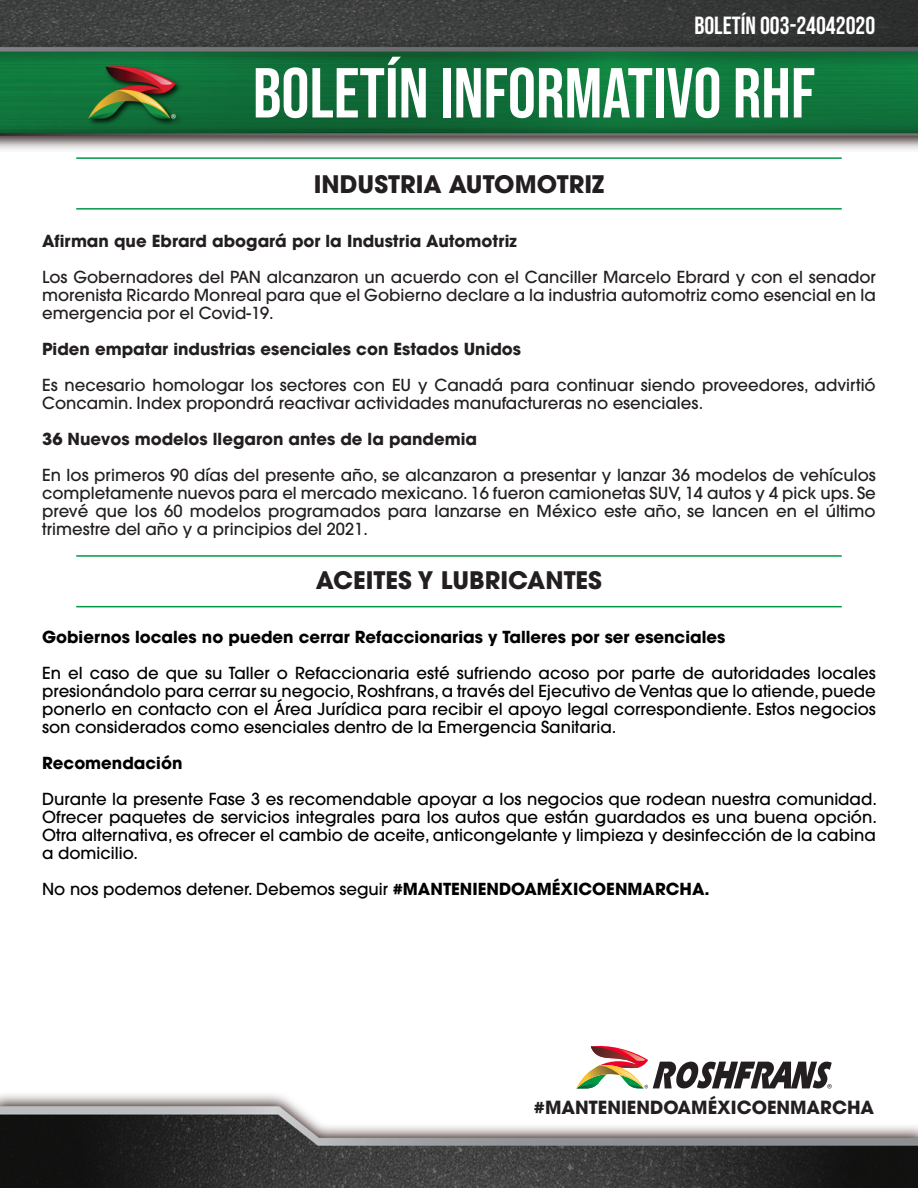
<style>
.page{position:relative;width:918px;height:1188px;background:#fff}
.page>*{position:absolute;margin:0;border:0;box-sizing:border-box;transform-origin:0 0}
.t1{font:70.5px "Bebas Neue";color:#fff}
.t2{font:24.75px "Bebas Neue";color:#fff}
.t3{font:700 24px "Avant Garde";color:#231f20}
.t4{font:700 18px "Avant Garde";color:#231f20}
.t5{font:500 16.5px/18px "Avant Garde";color:#000;text-align:justify}
.t6{font:500 16.5px/18px "Avant Garde";color:#231f20;text-align:justify}
.t7{font:700 16.5px "Avant Garde";color:#231f20}
.t8{font:700 16.5px "Avant Garde";color:#000}
.s1{font-weight:700}
</style>
<div class="page">
<svg style="left:576px;top:1046px;width:256px;height:42px"></svg>
<img style="left:0;top:1094px;width:918px;height:94px">
<img style="left:0;top:0;width:918px;height:150px">
<hr style="left:76px;top:157px;width:766px;height:2px;background:#009847">
<hr style="left:76px;top:208px;width:766px;height:2px;background:#009847">
<hr style="left:76px;top:555px;width:766px;height:2px;background:#009847">
<hr style="left:76px;top:606px;width:766px;height:1px;background:#009847">
<h2 class="t2" style="left:694px;top:11px;width:182px">BOLETÍN 003-24042020</h2>
<h1 class="t1" style="left:253px;top:53px;width:564px">BOLETÍN INFORMATIVO RHF</h1>
<h3 class="t3" style="left:314px;top:168px;width:292px">INDUSTRIA AUTOMOTRIZ</h3>
<p class="t7" style="left:42px;top:230px;width:476px">Afirman que Ebrard abogará por la Industria Automotriz</p>
<p class="t6" style="left:42px;top:268px;width:835px">Los Gobernadores del PAN alcanzaron un acuerdo con el Canciller Marcelo Ebrard y con el senador morenista Ricardo Monreal para que el Gobierno declare a la industria automotriz como esencial en la emergencia por el Covid-19.</p>
<p class="t7" style="left:42px;top:338px;width:481px">Piden empatar industrias esenciales con Estados Unidos</p>
<p class="t6" style="left:42px;top:376px;width:835px">Es necesario homologar los sectores con EU y Canadá para continuar siendo proveedores, advirtió<br>Concamin. Index propondrá reactivar actividades manufactureras no esenciales.</p>
<p class="t7" style="left:42px;top:428px;width:436px">36 Nuevos modelos llegaron antes de la pandemia</p>
<p class="t6" style="left:42px;top:466px;width:835px">En los primeros 90 días del presente año, se alcanzaron a presentar y lanzar 36 modelos de vehículos completamente nuevos para el mercado mexicano. 16 fueron camionetas SUV, 14 autos y 4 pick ups. Se prevé que los 60 modelos programados para lanzarse en México este año, se lancen en el último trimestre del año y a principios del 2021.</p>
<h3 class="t3" style="left:316px;top:564px;width:288px">ACEITES Y LUBRICANTES</h3>
<p class="t8" style="left:42px;top:626px;width:685px">Gobiernos locales no pueden cerrar Refaccionarias y Talleres por ser esenciales</p>
<p class="t5" style="left:42px;top:664px;width:835px">En el caso de que su Taller o Refaccionaria esté sufriendo acoso por parte de autoridades locales presionándolo para cerrar su negocio, Roshfrans, a través del Ejecutivo de Ventas que lo atiende, puede ponerlo en contacto con el Área Jurídica para recibir el apoyo legal correspondiente. Estos negocios son considerados como esenciales dentro de la Emergencia Sanitaria.</p>
<p class="t8" style="left:42px;top:752px;width:142px">Recomendación</p>
<p class="t5" style="left:42px;top:790px;width:836px">Durante la presente Fase 3 es recomendable apoyar a los negocios que rodean nuestra comunidad.<br>Ofrecer paquetes de servicios integrales para los autos que están guardados es una buena opción.<br>Otra alternativa, es ofrecer el cambio de aceite, anticongelante y limpieza y desinfección de la cabina a domicilio.</p>
<p class="t5" style="left:42px;top:880px;width:669px">No nos podemos detener. Debemos seguir <span class="s1">#MANTENIENDOAMÉXICOENMARCHA.</span></p>
<p class="t4" style="left:534px;top:1095px;width:342px">#MANTENIENDOAMÉXICOENMARCHA</p>
</div>
